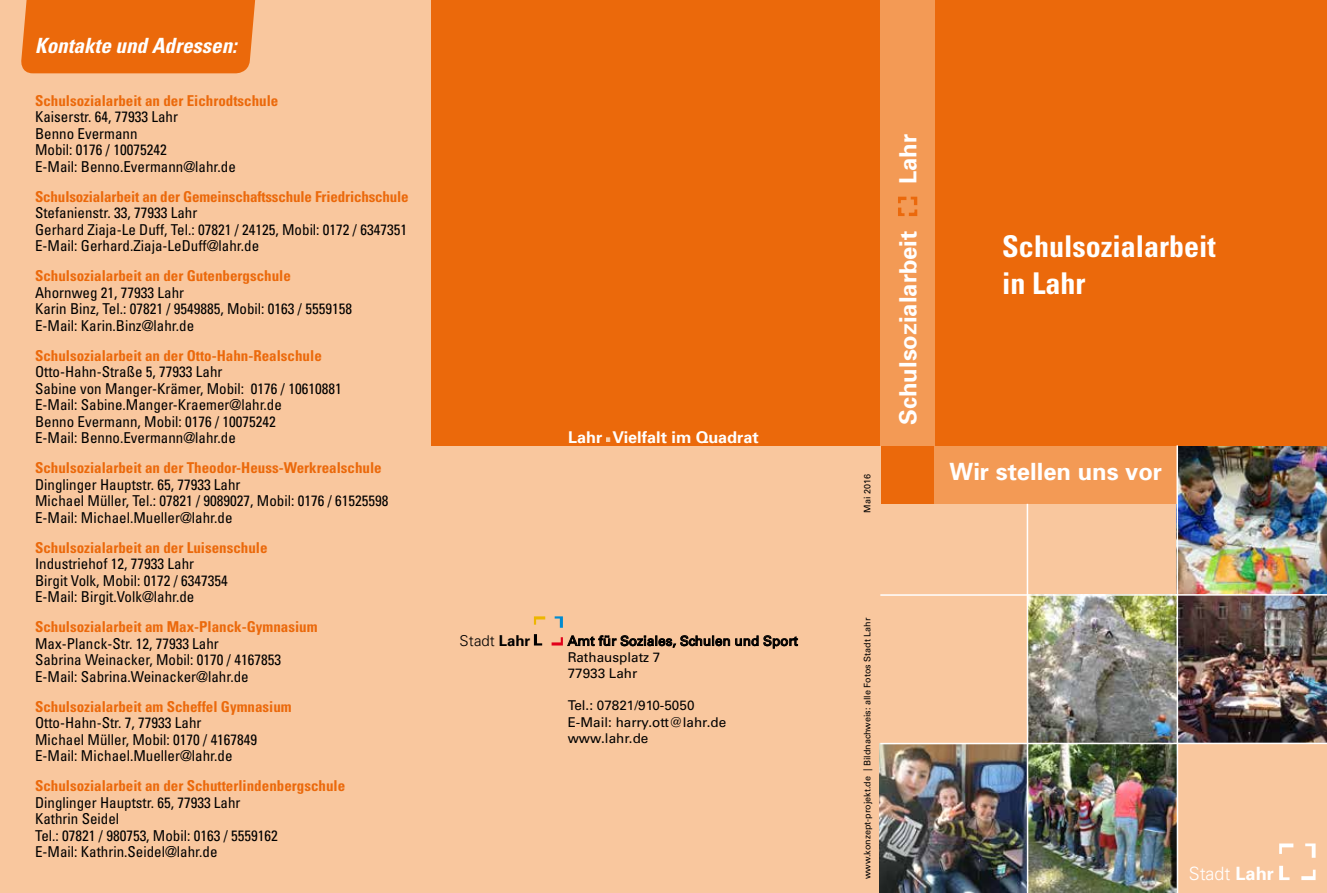
<style>
.page{position:relative;width:1327px;height:893px;background:#fff}
.page>*{position:absolute;margin:0;border:0;box-sizing:border-box;transform-origin:0 0}
.t1{font:700 35.1px "Univers";color:#fbd6b6}
.t2{font:700 condensed 30px/37px "Univers";color:#fff}
.t3{font:700 23.7px "Univers";color:#fff}
.t4{font:italic 700 condensed 21px "Univers";color:#fff}
.t5{font:300 18.3px "Univers";color:#fff}
.t6{font:700 16.2px "Univers";color:#fff}
.t7{font:condensed 15px/16.5px "Univers";color:#000}
.t8{font:700 condensed 15px "Univers";color:#eb690b}
.t9{font:300 15px "Univers";color:#000}
.t10{font:13.5px/16.2px "Univers";color:#000}
.t11{font:9px "Univers";color:#000}
.s1{font-weight:700}
</style>
<div class="page">
<div style="left:874px;top:439px;width:453px;height:454px;background:#f9c79e"></div>
<img style="left:1178px;top:445px;width:149px;height:149px">
<div style="left:862px;top:401px;width:165px;height:103px;background:#eb690b"></div>
<div style="left:0;top:0;width:880px;height:893px;background:#f9c79e"></div>
<div style="left:431px;top:0;width:449px;height:445px;background:#eb690b"></div>
<img style="left:1028px;top:596px;width:299px;height:147px">
<img style="left:880px;top:744px;width:296px;height:149px">
<hr style="left:880px;top:594px;width:447px;height:2px;background:#fff">
<div style="left:935px;top:446px;width:242px;height:58px;background:#f39a55"></div>
<div style="left:928px;top:0;width:399px;height:445px;background:#eb690b"></div>
<div style="left:880px;top:0;width:54px;height:445px;background:#f39a55"></div>
<hr style="left:880px;top:743px;width:447px;height:1px;background:#fff">
<hr style="left:1026px;top:504px;width:2px;height:389px;background:#fff">
<hr style="left:1176px;top:445px;width:2px;height:448px;background:#fff">
<svg style="left:1279px;top:843px;width:14px;height:11px"></svg>
<svg style="left:1279px;top:866px;width:10px;height:14px"></svg>
<svg style="left:1301px;top:870px;width:14px;height:10px"></svg>
<svg style="left:1305px;top:843px;width:10px;height:15px"></svg>
<svg style="left:898px;top:196px;width:20px;height:20px"></svg>
<svg style="left:534px;top:616px;width:11px;height:9px"></svg>
<svg style="left:534px;top:634px;width:8px;height:11px"></svg>
<svg style="left:551px;top:635px;width:247px;height:13px"></svg>
<svg style="left:555px;top:616px;width:8px;height:12px"></svg>
<div style="left:21px;top:0;width:235px;height:73px;background:#eb690b"></div>
<h3 class="t4" style="left:35px;top:33px;width:203px">Kontakte und Adressen:</h3>
<p class="t8" style="left:35px;top:91px;width:245px">Schulsozialarbeit an der Eichrodtschule</p>
<p class="t7" style="left:35px;top:108px;width:202px">Kaiserstr. 64, 77933 Lahr<br>Benno Evermann<br>Mobil: 0176 / 10075242<br>E-Mail: Benno.Evermann@lahr.de</p>
<p class="t8" style="left:35px;top:187px;width:375px">Schulsozialarbeit an der Gemeinschaftsschule Friedrichschule</p>
<p class="t7" style="left:35px;top:204px;width:373px">Stefanienstr. 33, 77933 Lahr<br>Gerhard Ziaja-Le Duff, Tel.: 07821 / 24125, Mobil: 0172 / 6347351<br>E-Mail: Gerhard.Ziaja-LeDuff@lahr.de</p>
<p class="t8" style="left:35px;top:266px;width:257px">Schulsozialarbeit an der Gutenbergschule</p>
<p class="t7" style="left:35px;top:284px;width:318px">Ahornweg 21, 77933 Lahr<br>Karin Binz, Tel.: 07821 / 9549885, Mobil: 0163 / 5559158<br>E-Mail: Karin.Binz@lahr.de</p>
<p class="t8" style="left:35px;top:346px;width:288px">Schulsozialarbeit an der Otto-Hahn-Realschule</p>
<p class="t7" style="left:35px;top:363px;width:308px">Otto-Hahn-Straße 5, 77933 Lahr<br>Sabine von Manger-Krämer, Mobil: 0176 / 10610881<br>E-Mail: Sabine.Manger-Kraemer@lahr.de<br>Benno Evermann, Mobil: 0176 / 10075242<br>E-Mail: Benno.Evermann@lahr.de</p>
<p class="t8" style="left:35px;top:458px;width:348px">Schulsozialarbeit an der Theodor-Heuss-Werkrealschule</p>
<p class="t7" style="left:35px;top:476px;width:355px">Dinglinger Hauptstr. 65, 77933 Lahr<br>Michael Müller, Tel.: 07821 / 9089027, Mobil: 0176 / 61525598<br>E-Mail: Michael.Mueller@lahr.de</p>
<p class="t8" style="left:35px;top:538px;width:234px">Schulsozialarbeit an der Luisenschule</p>
<p class="t7" style="left:35px;top:555px;width:194px">Industriehof 12, 77933 Lahr<br>Birgit Volk, Mobil: 0172 / 6347354<br>E-Mail: Birgit.Volk@lahr.de</p>
<p class="t8" style="left:35px;top:617px;width:284px">Schulsozialarbeit am Max-Planck-Gymnasium</p>
<p class="t7" style="left:35px;top:635px;width:247px">Max-Planck-Str. 12, 77933 Lahr<br>Sabrina Weinacker, Mobil: 0170 / 4167853<br>E-Mail: Sabrina.Weinacker@lahr.de</p>
<p class="t8" style="left:35px;top:697px;width:258px">Schulsozialarbeit am Scheffel Gymnasium</p>
<p class="t7" style="left:35px;top:714px;width:224px">Otto-Hahn-Str. 7, 77933 Lahr<br>Michael Müller, Mobil: 0170 / 4167849<br>E-Mail: Michael.Mueller@lahr.de</p>
<p class="t8" style="left:35px;top:776px;width:312px">Schulsozialarbeit an der Schutterlindenbergschule</p>
<p class="t7" style="left:35px;top:794px;width:244px">Dinglinger Hauptstr. 65, 77933 Lahr<br>Kathrin Seidel<br>Tel.: 07821 / 980753, Mobil: 0163 / 5559162<br>E-Mail: Kathrin.Seidel@lahr.de</p>
<p class="t6" style="left:568px;top:426px;width:192px">Lahr Vielfalt im Quadrat</p>
<h1 class="t1" style="left:604px;top:407px;width:11px">.</h1>
<p class="t9" style="left:460px;top:631px;width:72px">Stadt <span class="s1">Lahr</span></p>
<p class="t10" style="left:568px;top:633px;width:232px">Amt für Soziales, Schulen und Sport<br>Rathausplatz 7<br>77933 Lahr</p>
<p class="t10" style="left:568px;top:697px;width:160px">Tel.: 07821/910-5050<br>E-Mail: harry.ott@lahr.de www.lahr.de</p>
<p class="t11" style="left:862px;top:513px;width:40px;rotate:-90deg">Mai 2016</p>
<h3 class="t3" style="left:893px;top:184px;width:52px;rotate:-90deg">Lahr</h3>
<h3 class="t3" style="left:893px;top:425px;width:196px;rotate:-90deg">Schulsozialarbeit</h3>
<h2 class="t2" style="left:1002px;top:227px;width:215px">Schulsozialarbeit in Lahr</h2>
<h3 class="t3" style="left:949px;top:456px;width:214px">Wir stellen uns vor</h3>
<p class="t11" style="left:862px;top:879px;width:263px;rotate:-90deg">www.konzept-projekt.de | Bildnachweis: alle Fotos Stadt Lahr</p>
<p class="t5" style="left:1188px;top:862px;width:87px">Stadt <span class="s1">Lahr</span></p>
</div>
